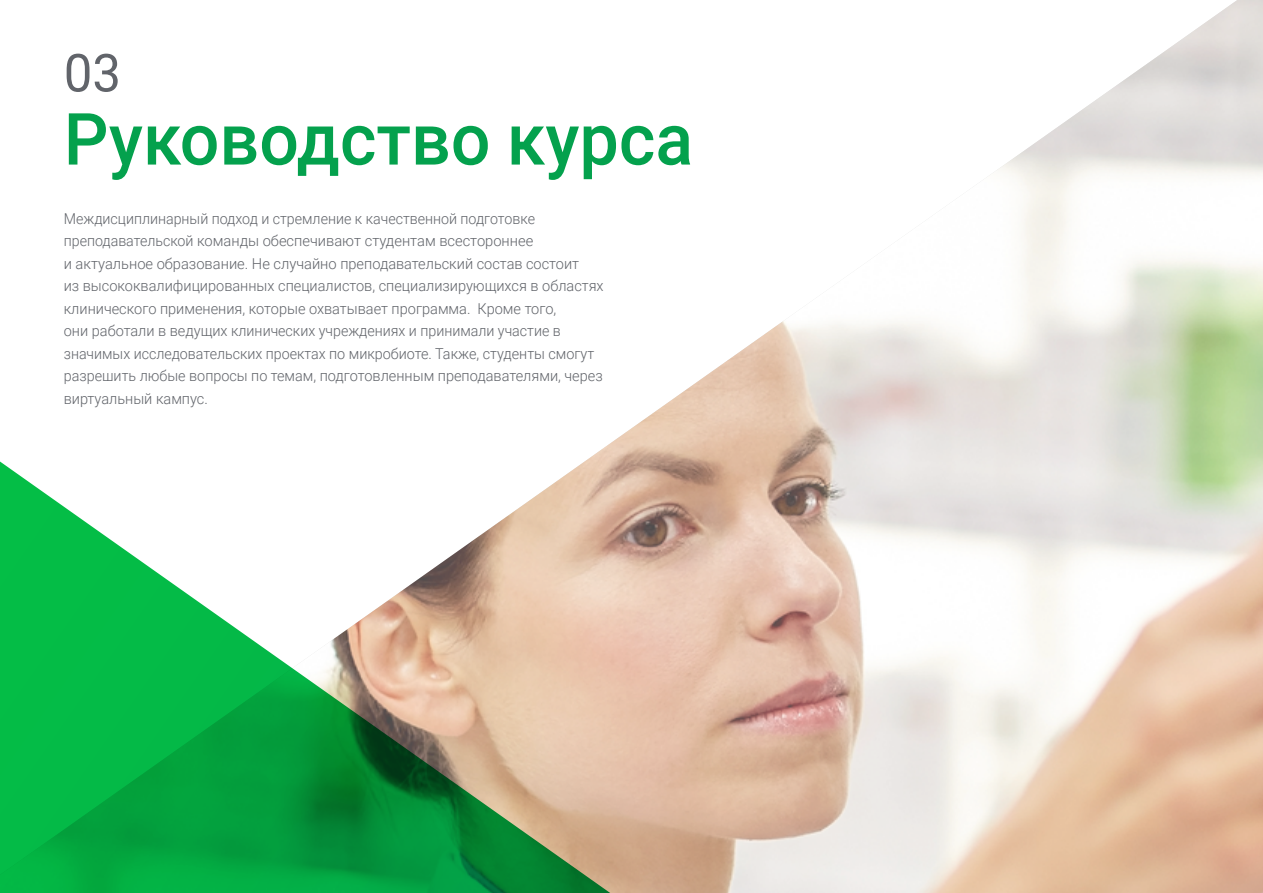
<style>
.page{position:relative;width:1263px;height:893px;background:#fff}
.page>*{position:absolute;margin:0;border:0;box-sizing:border-box;transform-origin:0 0}
.t1{font:500 72px "Roboto";color:#04a14d}
.t2{font:52.5px "Roboto";color:#61646a}
.t3{font:300 15px/22.5px "Roboto";color:#61646a;scale:.95 1}
</style>
<div class="page">
<img style="left:607px;top:0;width:656px;height:893px">
<svg style="left:0;top:446px;width:640px;height:447px"></svg>
<h2 class="t2" style="left:64px;top:36px;width:59px">03</h2>
<h1 class="t1" style="left:64px;top:89px;width:631px">Руководство курса</h1>
<p class="t3" style="left:64px;top:207px;width:570px">Междисциплинарный подход и стремление к качественной подготовке преподавательской команды обеспечивают студентам всестороннее<br>и актуальное образование. Не случайно преподавательский состав состоит<br>из высококвалифицированных специалистов, специализирующихся в областях клинического применения, которые охватывает программа. Кроме того,<br>они работали в ведущих клинических учреждениях и принимали участие в значимых исследовательских проектах по микробиоте. Также, студенты смогут разрешить любые вопросы по темам, подготовленным преподавателями, через виртуальный кампус.</p>
</div>
